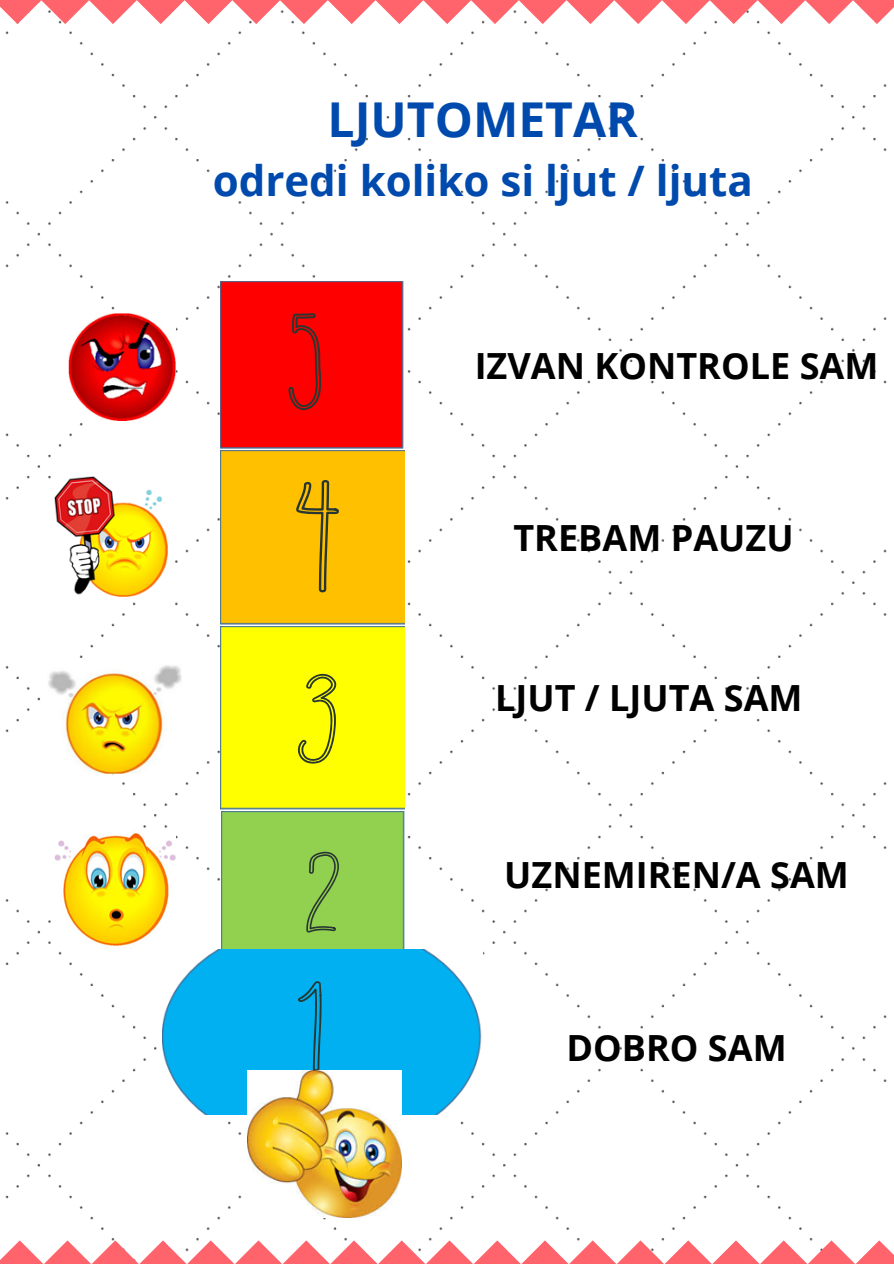
<style>
.page{position:relative;width:894px;height:1264px;background:#fff}
.page>*{position:absolute;margin:0;border:0;box-sizing:border-box;transform-origin:0 0}
.t1{font:700 48px "Open Sans";color:#004aad}
.t2{font:700 42px "Open Sans";color:#004aad}
.t3{font:700 36px "Open Sans";color:#000}
</style>
<div class="page">
<img style="left:5px;top:31px;width:882px;height:1209px">
<img style="left:68px;top:313px;width:107px;height:107px">
<img style="left:54px;top:476px;width:113px;height:120px">
<img style="left:48px;top:664px;width:134px;height:109px">
<img style="left:54px;top:829px;width:121px;height:120px">
<img style="left:221px;top:282px;width:184px;height:667px">
<svg style="left:306px;top:851px;width:33px;height:81px;background:#7fb44a"></svg>
<svg style="left:298px;top:673px;width:38px;height:90px;background:#d7da08"></svg>
<svg style="left:288px;top:313px;width:33px;height:97px;background:#d40a09"></svg>
<svg style="left:296px;top:480px;width:43px;height:112px;background:#daa808"></svg>
<img style="left:162px;top:949px;width:320px;height:165px">
<svg style="left:298px;top:981px;width:23px;height:89px;background:#0798cb"></svg>
<img style="left:247px;top:1070px;width:154px;height:147px">
<svg style="left:0;top:0;width:893px;height:24px"></svg>
<svg style="left:0;top:1240px;width:893px;height:23px"></svg>
<h1 class="t1" style="left:327px;top:85px;width:312px">LJUTOMETAR</h1>
<p class="t2" style="left:213px;top:151px;width:541px">odredi koliko si ljut / ljuta</p>
<p class="t3" style="left:474px;top:341px;width:405px">IZVAN KONTROLE SAM</p>
<p class="t3" style="left:513px;top:513px;width:281px">TREBAM PAUZU</p>
<p class="t3" style="left:495px;top:672px;width:309px">LJUT / LJUTA SAM</p>
<p class="t3" style="left:504px;top:849px;width:346px">UZNEMIREN/A SAM</p>
<p class="t3" style="left:566px;top:1022px;width:221px">DOBRO SAM</p>
</div>
